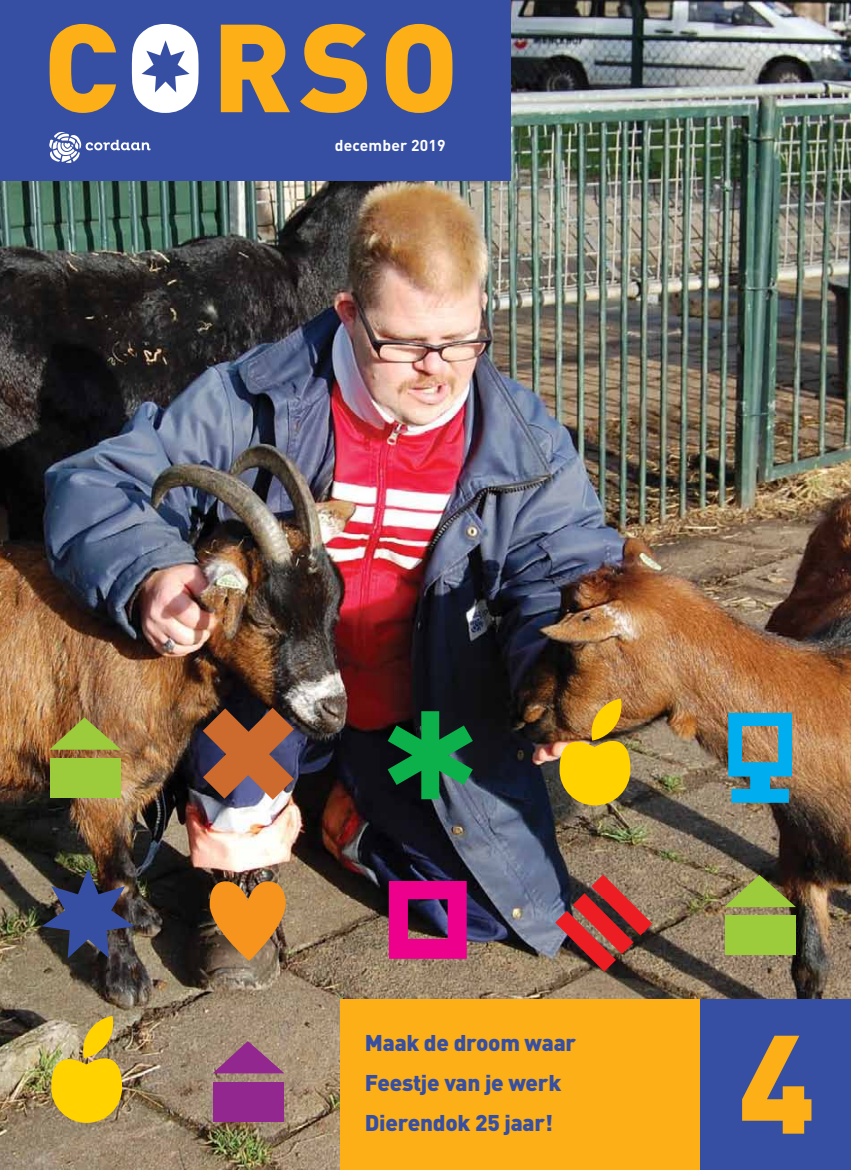
<style>
.page{position:relative;width:851px;height:1170px;background:#fff}
.page>*{position:absolute;margin:0;border:0;box-sizing:border-box;transform-origin:0 0}
.t1{font:900 137.5px "DIN";color:#fcaf17}
.t2{font:900 22.5px/40px "DIN";letter-spacing:-.01em;color:#374fa2}
.t3{font:700 15.62px "DIN";letter-spacing:.01em;color:#fff}
</style>
<div class="page">
<img style="left:0;top:0;width:850px;height:1169px">
<svg style="left:728px;top:712px;width:63px;height:90px;background:#3a9cba"></svg>
<img style="left:555px;top:874px;width:97px;height:97px">
<div style="left:725px;top:915px;width:70px;height:39px;background:#9ccb3b"></div>
<svg style="left:724px;top:874px;width:72px;height:33px;background:#7b8838"></svg>
<svg style="left:387px;top:711px;width:85px;height:88px;background:#166a39"></svg>
<img style="left:559px;top:698px;width:71px;height:107px">
<svg style="left:389px;top:880px;width:77px;height:78px;background:#b70c75"></svg>
<svg style="left:42px;top:868px;width:92px;height:90px;background:#3c415d"></svg>
<svg style="left:210px;top:881px;width:75px;height:79px;background:#c9802b"></svg>
<img style="left:51px;top:1015px;width:71px;height:107px">
<svg style="left:203px;top:707px;width:91px;height:92px;background:#94583c"></svg>
<div style="left:213px;top:1081px;width:71px;height:39px;background:#92278f"></div>
<svg style="left:213px;top:1040px;width:71px;height:33px;background:#9d5e83"></svg>
<div style="left:50px;top:758px;width:71px;height:39px;background:#9ccb3b"></div>
<svg style="left:49px;top:717px;width:72px;height:32px;background:#99943a"></svg>
<div style="left:340px;top:999px;width:510px;height:170px;background:#fcaf17"></div>
<div style="left:700px;top:999px;width:150px;height:170px;background:#374fa2"></div>
<div style="left:0;top:0;width:510px;height:180px;background:#374fa2"></div>
<svg style="left:49px;top:24px;width:67px;height:89px"></svg>
<svg style="left:221px;top:25px;width:69px;height:87px"></svg>
<svg style="left:300px;top:24px;width:67px;height:89px"></svg>
<svg style="left:385px;top:24px;width:68px;height:89px"></svg>
<svg style="left:131px;top:24px;width:68px;height:89px"></svg>
<svg style="left:49px;top:132px;width:101px;height:31px"></svg>
<p class="t3" style="left:335px;top:135px;width:112px">december 2019</p>
<p class="t2" style="left:365px;top:1021px;width:213px">Maak de droom waar<br>Feestje van je werk<br>Dierendok 25 jaar!</p>
<h1 class="t1" style="left:738px;top:991px;width:78px">4</h1>
</div>
